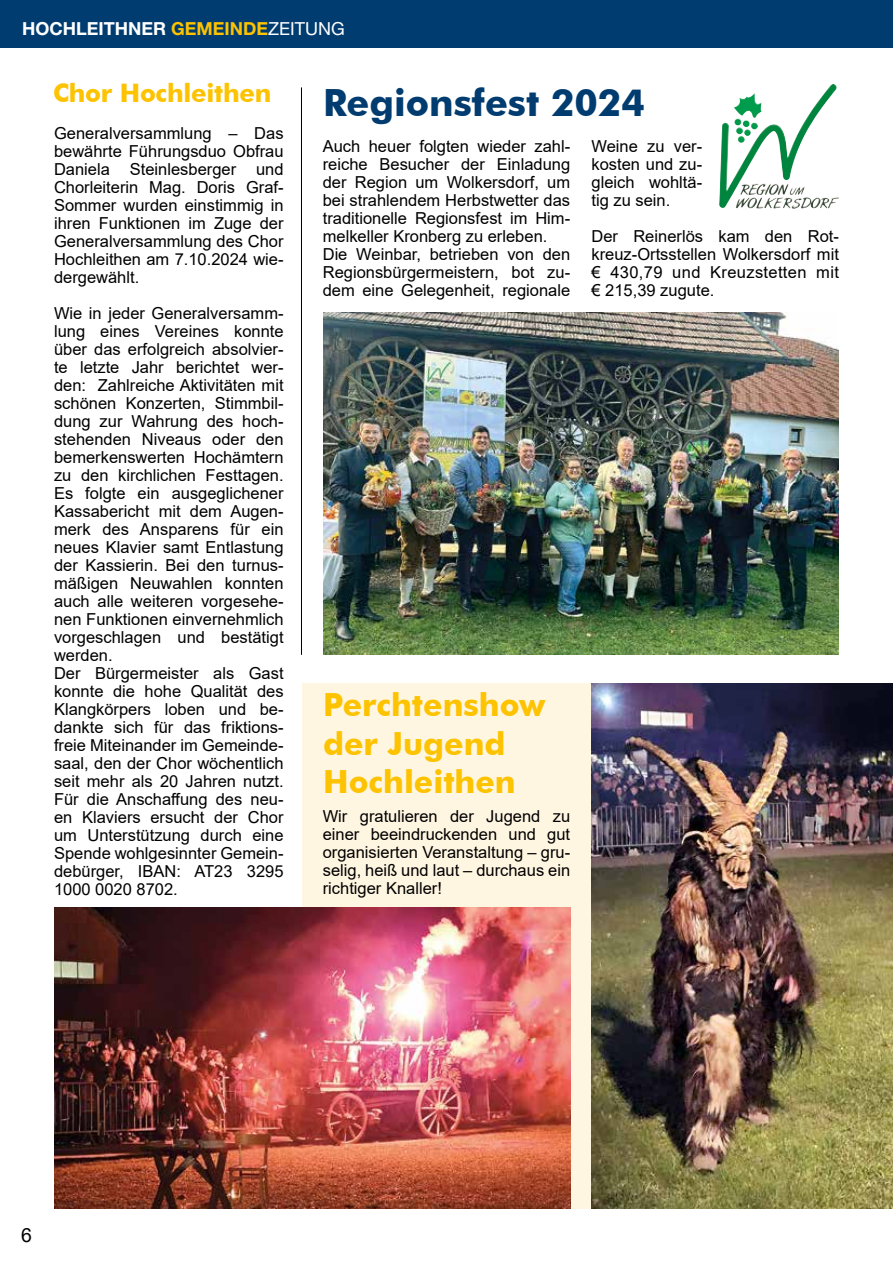
<style>
.page{position:relative;width:893px;height:1263px;background:#fff}
.page>*{position:absolute;margin:0;border:0;box-sizing:border-box;transform-origin:0 0}
.t1{font:700 37.5px "Futura BT";color:#003c70}
.t2{font:700 31.8px/38.2px "Futura BT";color:#fdc300}
.t3{font:700 25.5px "Futura BT";letter-spacing:-.01em;color:#fdc300}
.t4{font:19.5px "Arial";color:#000}
.t5{font:700 18px "Helvetica Neue LT Std";color:#fff}
.t6{font:16.5px/18px "Arial";color:#000;text-align:justify}
.s1{color:#fdc300}
.s2{font-weight:400}
</style>
<div class="page">
<div style="left:302px;top:683px;width:400px;height:526px;background:#fff6e2"></div>
<div style="left:0;top:0;width:893px;height:48px;background:#003c70"></div>
<img style="left:54px;top:908px;width:516px;height:301px">
<img style="left:591px;top:683px;width:302px;height:526px">
<hr style="left:301px;top:87px;width:1px;height:568px;background:#000">
<img style="left:323px;top:313px;width:516px;height:342px">
<img style="left:719px;top:84px;width:114px;height:124px">
<p class="t5" style="left:22px;top:18px;width:324px">HOCHLEITHNER <span class="s1">GEMEINDE</span><span class="s2">ZEITUNG</span></p>
<h3 class="t3" style="left:53px;top:78px;width:220px">Chor Hochleithen</h3>
<p class="t6" style="left:54px;top:124px;width:231px">Generalversammlung – Das bewährte Führungsduo Obfrau Daniela Steinlesberger und Chorleiterin Mag. Doris Graf-Sommer wurden einstimmig in ihren Funktionen im Zuge der Generalversammlung des Chor Hochleithen am 7.10.2024 wie&shy;dergewählt.</p>
<p class="t6" style="left:54px;top:304px;width:231px;text-align:left">Wie in jeder Generalversamm&shy;lung eines Vereines konnte über das erfolgreich absolvier&shy;te letzte Jahr berichtet wer&shy;den: Zahlreiche Aktivitäten mit schönen Konzerten, Stimmbil&shy;dung zur Wahrung des hoch&shy;stehenden Niveaus oder den bemerkenswerten Hochämtern zu den kirchlichen Festtagen.<br>Es folgte ein ausgeglichener<br>Kassabericht mit dem Augen&shy;merk des Ansparens für ein neues Klavier samt Entlastung der Kassierin. Bei den turnus&shy;mäßigen Neuwahlen konnten auch alle weiteren vorgesehe&shy;nen Funktionen einvernehmlich vorgeschlagen und bestätigt werden.<br>Der Bürgermeister als Gast konnte die hohe Qualität des<br>Klangkörpers loben und be&shy;dankte sich für das friktions&shy;freie Miteinander im Gemeinde&shy;saal, den der Chor wöchentlich seit mehr als 20 Jahren nutzt.<br>Für die Anschaffung des neu&shy;en Klaviers ersucht der Chor um Unterstützung durch eine<br>Spende wohlgesinnter Gemein&shy;debürger, IBAN: AT23 3295<br>1000 0020 8702.</p>
<h1 class="t1" style="left:323px;top:80px;width:323px">Regionsfest 2024</h1>
<p class="t6" style="left:323px;top:137px;width:249px;text-align:left">Auch heuer folgten wieder zahl&shy;reiche Besucher der Einladung der Region um Wolkersdorf, um bei strahlendem Herbstwetter das traditionelle Regionsfest im Him&shy;melkeller Kronberg zu erleben.<br>Die Weinbar, betrieben von den<br>Regionsbürgermeistern, bot zu&shy;dem eine Gelegenheit, regionale</p>
<p class="t6" style="left:591px;top:137px;width:112px">Weine zu ver&shy;kosten und zu&shy;gleich wohltä&shy;tig zu sein.</p>
<p class="t6" style="left:591px;top:227px;width:249px">Der Reinerlös kam den Rot&shy;kreuz-Ortsstellen Wolkersdorf mit € 430,79 und Kreuzstetten mit € 215,39 zugute.</p>
<h2 class="t2" style="left:323px;top:686px;width:224px">Perchtenshow der Jugend<br>Hochleithen</h2>
<p class="t6" style="left:323px;top:807px;width:249px">Wir gratulieren der Jugend zu einer beeindruckenden und gut organisierten Veranstaltung – gru&shy;selig, heiß und laut – durchaus ein richtiger Knaller!</p>
<p class="t4" style="left:21px;top:1222px;width:12px">6</p>
</div>
